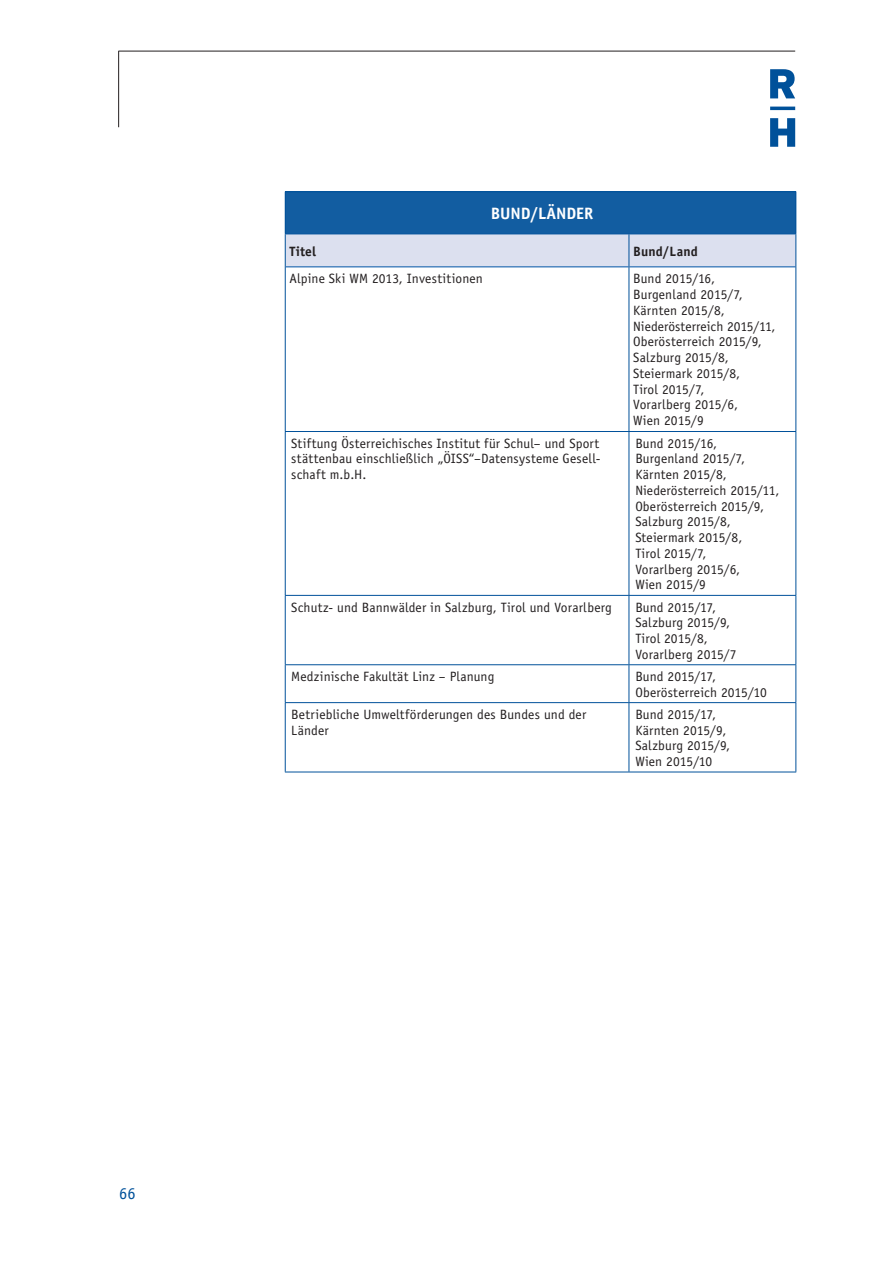
<style>
.page{position:relative;width:893px;height:1263px;background:#fff}
.page>*{position:absolute;margin:0;border:0;box-sizing:border-box;transform-origin:0 0}
.t1{font:700 16.5px "Officina Sans";color:#fff}
.t2{font:16.5px "Officina Sans";color:#00519a}
.t3{font:13.5px/15.8px "Officina Sans";letter-spacing:.01em;color:#231f20}
.t4{font:700 13.5px "Officina Sans";letter-spacing:.015em;color:#231f20}
</style>
<div class="page">
<hr style="left:119px;top:51px;width:676px;height:1px;background:#231f20">
<hr style="left:118px;top:51px;width:1px;height:76px;background:#231f20">
<svg style="left:770px;top:69px;width:25px;height:78px"></svg>
<div style="left:285px;top:192px;width:511px;height:42px;background:#125da1"></div>
<div style="left:286px;top:235px;width:509px;height:32px;background:#dce0ef"></div>
<hr style="left:286px;top:267px;width:342px;height:1px;background:#0054a6">
<hr style="left:629px;top:267px;width:166px;height:1px;background:#0054a6">
<hr style="left:285px;top:191px;width:344px;height:1px;background:#00519a">
<hr style="left:629px;top:191px;width:167px;height:1px;background:#00519a">
<hr style="left:285px;top:192px;width:1px;height:42px;background:#00519a">
<hr style="left:795px;top:192px;width:1px;height:42px;background:#00519a">
<hr style="left:285px;top:234px;width:344px;height:1px;background:#00519a">
<hr style="left:629px;top:234px;width:167px;height:1px;background:#00519a">
<hr style="left:285px;top:234px;width:1px;height:33px;background:#00519a">
<hr style="left:628px;top:234px;width:1px;height:33px;background:#00519a">
<hr style="left:795px;top:234px;width:1px;height:33px;background:#00519a">
<hr style="left:285px;top:267px;width:1px;height:164px;background:#00519a">
<hr style="left:628px;top:267px;width:1px;height:164px;background:#00519a">
<hr style="left:795px;top:267px;width:1px;height:164px;background:#00519a">
<hr style="left:285px;top:431px;width:344px;height:1px;background:#00519a">
<hr style="left:285px;top:432px;width:1px;height:163px;background:#00519a">
<hr style="left:629px;top:431px;width:167px;height:1px;background:#00519a">
<hr style="left:628px;top:432px;width:1px;height:163px;background:#00519a">
<hr style="left:795px;top:432px;width:1px;height:163px;background:#00519a">
<hr style="left:285px;top:595px;width:344px;height:1px;background:#00519a">
<hr style="left:285px;top:596px;width:1px;height:68px;background:#00519a">
<hr style="left:629px;top:595px;width:167px;height:1px;background:#00519a">
<hr style="left:628px;top:596px;width:1px;height:68px;background:#00519a">
<hr style="left:795px;top:596px;width:1px;height:68px;background:#00519a">
<hr style="left:285px;top:664px;width:344px;height:1px;background:#00519a">
<hr style="left:285px;top:665px;width:1px;height:37px;background:#00519a">
<hr style="left:629px;top:664px;width:167px;height:1px;background:#00519a">
<hr style="left:628px;top:665px;width:1px;height:37px;background:#00519a">
<hr style="left:795px;top:665px;width:1px;height:37px;background:#00519a">
<hr style="left:285px;top:702px;width:344px;height:1px;background:#00519a">
<hr style="left:285px;top:703px;width:1px;height:69px;background:#00519a">
<hr style="left:629px;top:702px;width:167px;height:1px;background:#00519a">
<hr style="left:628px;top:703px;width:1px;height:69px;background:#00519a">
<hr style="left:795px;top:703px;width:1px;height:69px;background:#00519a">
<hr style="left:285px;top:772px;width:344px;height:1px;background:#00519a">
<hr style="left:629px;top:772px;width:167px;height:1px;background:#00519a">
<p class="t1" style="left:491px;top:203px;width:104px">BUND/LÄNDER</p>
<p class="t4" style="left:289px;top:243px;width:28px">Titel</p>
<p class="t4" style="left:633px;top:243px;width:66px">Bund/Land</p>
<p class="t3" style="left:289px;top:271px;width:195px">Alpine Ski WM 2013, Investitionen</p>
<p class="t3" style="left:633px;top:271px;width:144px">Bund 2015/16,<br>Burgenland 2015/7,<br>Kärnten 2015/8,<br>Niederösterreich 2015/11,<br>Oberösterreich 2015/9,<br>Salzburg 2015/8,<br>Steiermark 2015/8,<br>Tirol 2015/7,<br>Vorarlberg 2015/6,<br>Wien 2015/9</p>
<p class="t3" style="left:291px;top:435px;width:311px;text-align:justify">Stiftung Österreichisches Institut für Schul– und Sport stättenbau einschließlich „ÖISS“–Datensysteme Gesell&shy;schaft m.b.H.</p>
<p class="t3" style="left:635px;top:435px;width:145px">Bund 2015/16,<br>Burgenland 2015/7,<br>Kärnten 2015/8,<br>Niederösterreich 2015/11,<br>Oberösterreich 2015/9,<br>Salzburg 2015/8,<br>Steiermark 2015/8,<br>Tirol 2015/7,<br>Vorarlberg 2015/6,<br>Wien 2015/9</p>
<p class="t3" style="left:291px;top:599px;width:322px">Schutz- und Bannwälder in Salzburg, Tirol und Vorarlberg</p>
<p class="t3" style="left:635px;top:599px;width:103px">Bund 2015/17,<br>Salzburg 2015/9,<br>Tirol 2015/8,<br>Vorarlberg 2015/7</p>
<p class="t3" style="left:291px;top:669px;width:205px">Medzinische Fakultät Linz – Planung</p>
<p class="t3" style="left:635px;top:669px;width:133px">Bund 2015/17,<br>Oberösterreich 2015/10</p>
<p class="t3" style="left:291px;top:706px;width:297px">Betriebliche Umweltförderungen des Bundes und der<br>Länder</p>
<p class="t3" style="left:635px;top:706px;width:96px">Bund 2015/17,<br>Kärnten 2015/9,<br>Salzburg 2015/9,<br>Wien 2015/10</p>
<p class="t2" style="left:119px;top:1184px;width:18px">66</p>
</div>
